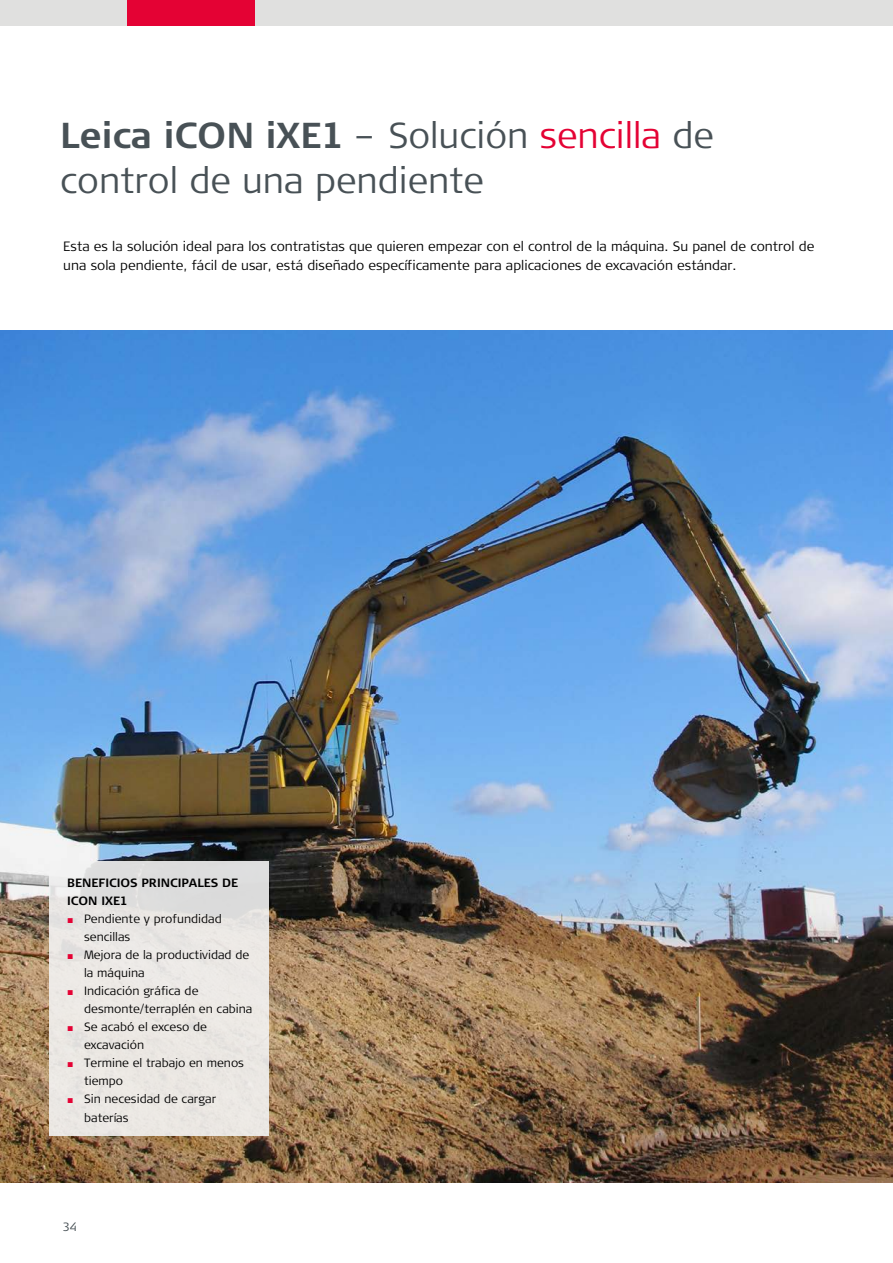
<style>
.page{position:relative;width:893px;height:1263px;background:#fff}
.page>*{position:absolute;margin:0;border:0;box-sizing:border-box;transform-origin:0 0}
.t1{font:300 36px/45px "Signa Column";color:#485156}
.t2{font:300 13.5px/19.5px "Signa Column";color:#000}
.t3{font:300 12px/18px "Signa Column";color:#000}
.t4{font:700 12px/18px "Signa Column";color:#000}
.t5{font:300 12px "Signa Column";color:#485156}
.s1{font-weight:700}
.s2{color:#e40234}
.s3{font-family:"Arial";font-weight:400;font-size:10.5px;color:#e40234}
</style>
<div class="page">
<div style="left:0;top:0;width:893px;height:26px;background:#e0e0df"></div>
<div style="left:128px;top:0;width:127px;height:26px;background:#e40234"></div>
<img style="left:0;top:330px;width:893px;height:852px">
<div style="left:49px;top:861px;width:219px;height:274px;background:linear-gradient(to right,#eae7e4,#e7e5e1)"></div>
<h1 class="t1" style="left:60px;top:113px;width:655px"><span class="s1">Leica iCON iXE1</span> – Solución <span class="s2">sencilla</span> de control de una pendiente</h1>
<p class="t2" style="left:63px;top:237px;width:752px">Esta es la solución ideal para los contratistas que quieren empezar con el control de la máquina. Su panel de control de una sola pendiente, fácil de usar, está diseñado específicamente para aplicaciones de excavación estándar.</p>
<p class="t4" style="left:67px;top:874px;width:173px">BENEFICIOS PRINCIPALES DE<br>ICON IXE1</p>
<p class="t3" style="left:84px;top:910px;width:139px;text-indent:-17px"><span class="s3">■</span> Pendiente y profundidad sencillas</p>
<p class="t3" style="left:84px;top:946px;width:167px;text-indent:-17px"><span class="s3">■</span> Mejora de la productividad de la máquina</p>
<p class="t3" style="left:84px;top:982px;width:170px;text-indent:-17px"><span class="s3">■</span> Indicación gráfica de desmonte/terraplén en cabina</p>
<p class="t3" style="left:84px;top:1018px;width:124px;text-indent:-17px"><span class="s3">■</span> Se acabó el exceso de excavación</p>
<p class="t3" style="left:84px;top:1054px;width:161px;text-indent:-17px"><span class="s3">■</span> Termine el trabajo en menos tiempo</p>
<p class="t3" style="left:84px;top:1089px;width:133px;line-height:19.5px;text-indent:-17px"><span class="s3">■</span> Sin necesidad de cargar baterías</p>
<p class="t5" style="left:63px;top:1219px;width:16px">34</p>
</div>
